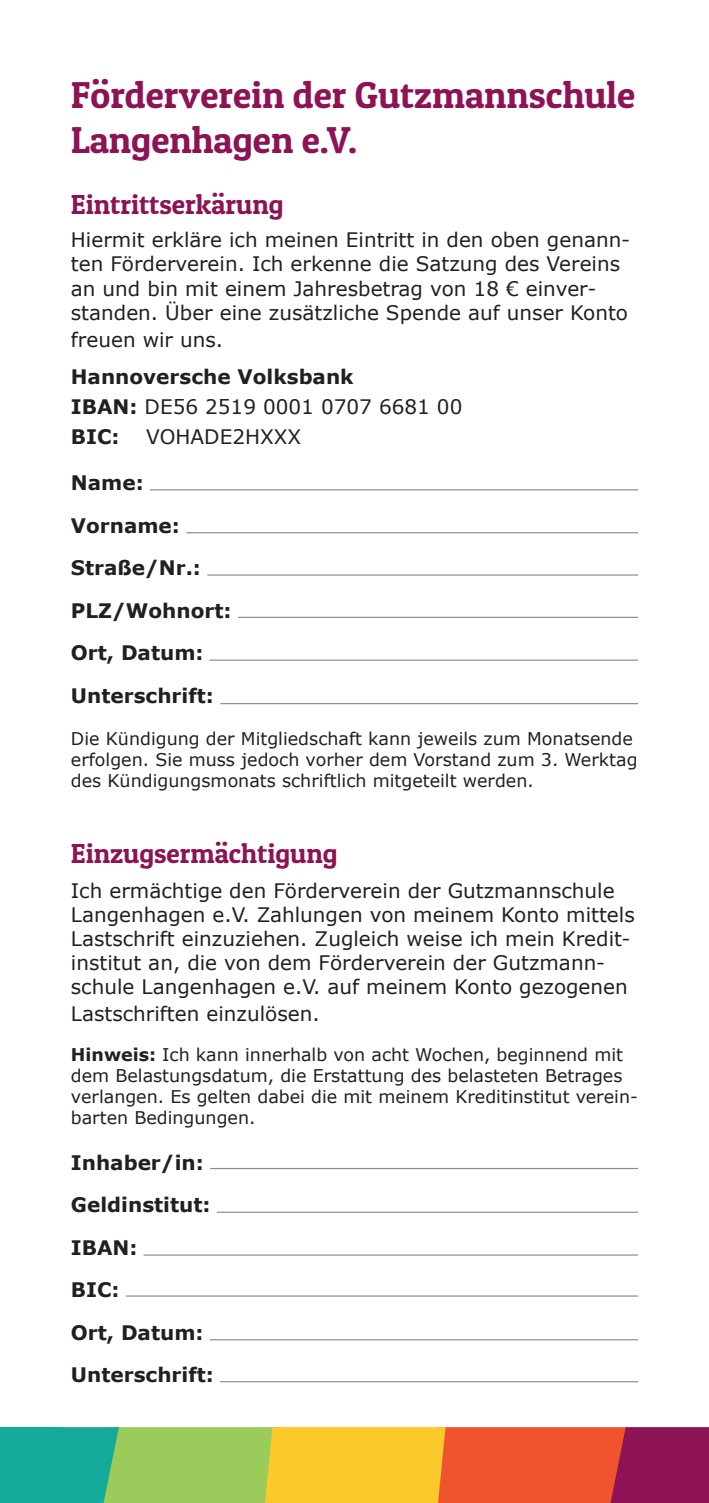
<style>
.page{position:relative;width:709px;height:1503px;background:#fff}
.page>*{position:absolute;margin:0;border:0;box-sizing:border-box;transform-origin:0 0}
.t1{font:37.5px "Patua One";color:#8d1355}
.t2{font:27.5px "Patua One";color:#8d1355}
.t3{font:20px/24px "Verdana";color:#231f20}
.t4{font:700 20px "Verdana";color:#231f20}
.t5{font:17.5px/21px "Verdana";color:#231f20}
.s1{font-weight:700}
</style>
<div class="page">
<hr style="left:150px;top:489px;width:488px;height:1px;background:#231f20">
<hr style="left:186px;top:532px;width:452px;height:1px;background:#231f20">
<hr style="left:207px;top:574px;width:431px;height:1px;background:#231f20">
<hr style="left:238px;top:616px;width:400px;height:2px;background:#231f20">
<hr style="left:209px;top:659px;width:429px;height:2px;background:#231f20">
<hr style="left:220px;top:703px;width:418px;height:1px;background:#231f20">
<svg style="left:61px;top:1427px;width:648px;height:75px;background:#bd8f46"></svg>
<div style="left:0;top:1427px;width:61px;height:75px;background:#15aa99"></div>
<hr style="left:210px;top:1167px;width:428px;height:2px;background:#231f20">
<hr style="left:217px;top:1211px;width:421px;height:1px;background:#231f20">
<hr style="left:144px;top:1254px;width:494px;height:1px;background:#231f20">
<hr style="left:126px;top:1295px;width:512px;height:1px;background:#231f20">
<hr style="left:210px;top:1339px;width:428px;height:1px;background:#231f20">
<hr style="left:220px;top:1381px;width:418px;height:1px;background:#231f20">
<p class="t1" style="left:71px;top:71px;width:566px">Förderverein der Gutzmannschule</p>
<p class="t1" style="left:71px;top:116px;width:288px">Langenhagen e.V.</p>
<p class="t2" style="left:71px;top:187px;width:214px">Eintrittserkärung</p>
<p class="t3" style="left:71px;top:228px;width:561px">Hiermit erkläre ich meinen Eintritt in den oben genann&shy;ten Förderverein. Ich erkenne die Satzung des Vereins an und bin mit einem Jahresbetrag von 18 € einver&shy;standen. Über eine zusätzliche Spende auf unser Konto</p>
<p class="t3" style="left:71px;top:327px;width:154px">freuen wir uns.</p>
<p class="t4" style="left:71px;top:364px;width:284px">Hannoversche Volksbank</p>
<p class="t3" style="left:71px;top:395px;width:393px"><span class="s1">IBAN:</span> DE56 2519 0001 0707 6681 00</p>
<p class="t4" style="left:71px;top:424px;width:50px">BIC:</p>
<p class="t3" style="left:146px;top:425px;width:157px">VOHADE2HXXX</p>
<p class="t4" style="left:71px;top:470px;width:74px">Name:</p>
<p class="t4" style="left:71px;top:512px;width:111px">Vorname:</p>
<p class="t4" style="left:71px;top:555px;width:132px">Straße/Nr.:</p>
<p class="t4" style="left:71px;top:597px;width:162px">PLZ/Wohnort:</p>
<p class="t4" style="left:71px;top:640px;width:134px">Ort, Datum:</p>
<p class="t4" style="left:71px;top:682px;width:145px">Unterschrift:</p>
<p class="t5" style="left:71px;top:728px;width:568px">Die Kündigung der Mitgliedschaft kann jeweils zum Monatsende erfolgen. Sie muss jedoch vorher dem Vorstand zum 3. Werktag des Kündigungsmonats schriftlich mitgeteilt werden.</p>
<p class="t2" style="left:71px;top:835px;width:268px">Einzugsermächtigung</p>
<p class="t3" style="left:71px;top:879px;width:565px">Ich ermächtige den Förderverein der Gutzmannschule Langenhagen e.V. Zahlungen von meinem Konto mittels Lastschrift einzuziehen. Zugleich weise ich mein Kredit&shy;institut an, die von dem Förderverein der Gutzmann&shy;schule Langenhagen e.V. auf meinem Konto gezogenen</p>
<p class="t3" style="left:71px;top:1002px;width:250px">Lastschriften einzulösen.</p>
<p class="t5" style="left:71px;top:1044px;width:568px"><span class="s1">Hinweis:</span> Ich kann innerhalb von acht Wochen, beginnend mit dem Belastungsdatum, die Erstattung des belasteten Betrages verlangen. Es gelten dabei die mit meinem Kreditinstitut verein&shy;barten Bedingungen.</p>
<p class="t4" style="left:71px;top:1149px;width:134px">Inhaber/in:</p>
<p class="t4" style="left:71px;top:1191px;width:141px">Geldinstitut:</p>
<p class="t4" style="left:71px;top:1234px;width:68px">IBAN:</p>
<p class="t4" style="left:71px;top:1276px;width:50px">BIC:</p>
<p class="t4" style="left:71px;top:1319px;width:134px">Ort, Datum:</p>
<p class="t4" style="left:71px;top:1361px;width:145px">Unterschrift:</p>
</div>
